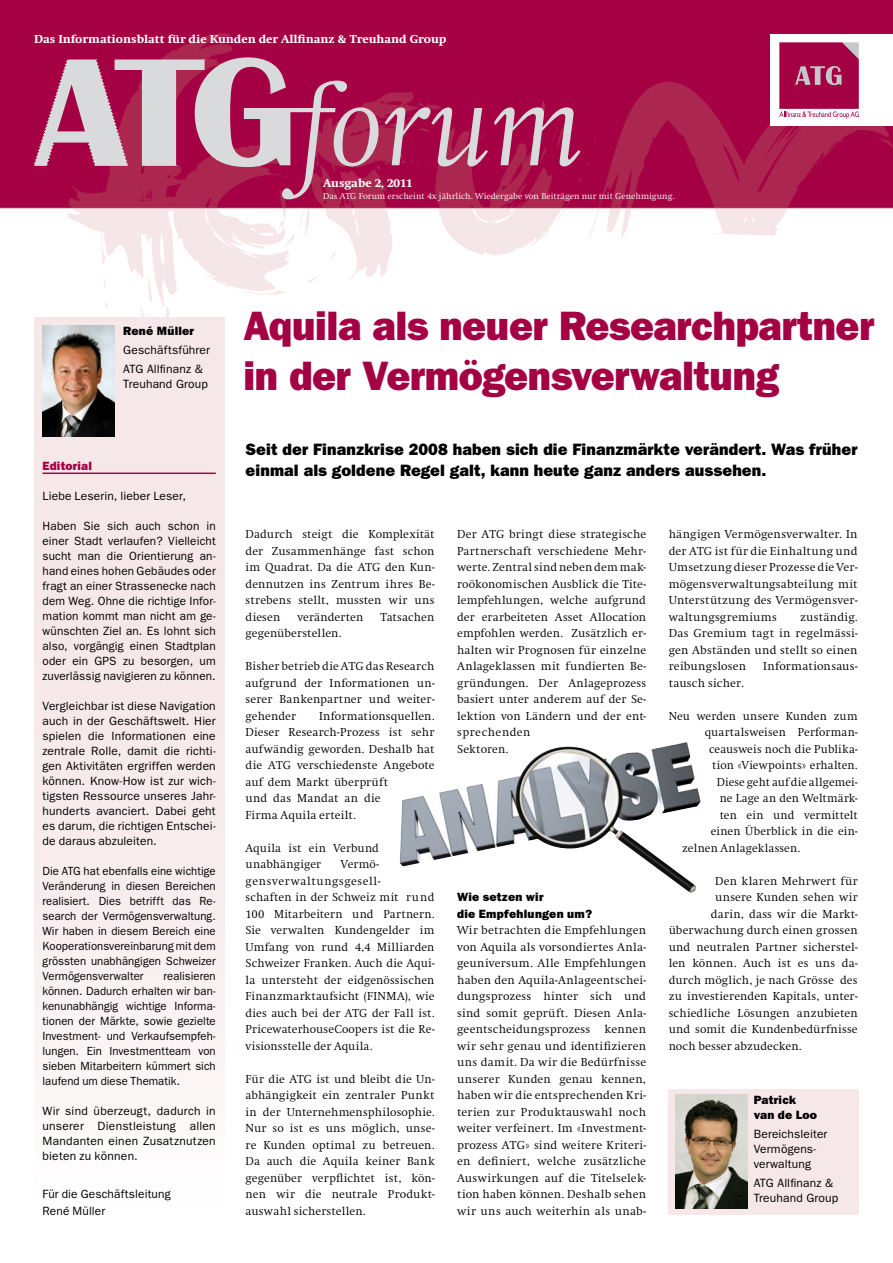
<style>
.page{position:relative;width:893px;height:1263px;background:#fff}
.page>*{position:absolute;margin:0;border:0;box-sizing:border-box;transform-origin:0 0}
.t1{font:800 41.25px/49.5px "Franklin Gothic";letter-spacing:-.01em;color:#a40044}
.t2{font:800 16.5px/21px "Franklin Gothic";letter-spacing:.005em;color:#000}
.t3{font:300 12px/16.5px "Swift EF";letter-spacing:.015em;color:#000;text-align:justify}
.t4{font:12px/15px "Franklin Gothic";letter-spacing:.015em;color:#000}
.t5{font:800 12px "Swift EF";color:#fff}
.t6{font:800 12px/16.5px "Franklin Gothic";letter-spacing:.015em;color:#000}
.t7{font:800 12px "Franklin Gothic";letter-spacing:.015em;color:#a40044}
.t8{font:11.85px/15px "Franklin Gothic";letter-spacing:.005em;color:#000;text-align:justify;scale:.96 1}
.t9{font:300 9px "Swift EF";color:#fff}
</style>
<div class="page">
<img style="left:0;top:0;width:893px;height:324px">
<div style="left:771px;top:34px;width:122px;height:91px;background:#fff"></div>
<svg style="left:779px;top:42px;width:80px;height:77px;background:#b13066"></svg>
<svg style="left:385px;top:107px;width:103px;height:59px;background:#b54873"></svg>
<svg style="left:494px;top:107px;width:86px;height:59px;background:#b64c77"></svg>
<svg style="left:34px;top:57px;width:345px;height:142px;background:#b8557c"></svg>
<div style="left:34px;top:317px;width:190px;height:898px;background:linear-gradient(to bottom,#f3e2e3,#fdf8f8)"></div>
<img style="left:43px;top:326px;width:72px;height:110px">
<hr style="left:43px;top:472px;width:173px;height:2px;background:#a40044">
<div style="left:669px;top:1089px;width:190px;height:126px;background:#f6e7e8"></div>
<img style="left:675px;top:1095px;width:72px;height:113px">
<img style="left:400px;top:742px;width:301px;height:151px">
<p class="t5" style="left:34px;top:32px;width:414px">Das Informationsblatt für die Kunden der Allfinanz &amp; Treuhand Group</p>
<p class="t5" style="left:323px;top:176px;width:91px">Ausgabe 2, 2011</p>
<p class="t9" style="left:323px;top:191px;width:353px">Das ATG Forum erscheint 4x jährlich. Wiedergabe von Beiträgen nur mit Genehmigung.</p>
<p class="t6" style="left:123px;top:322px;width:72px">René Müller</p>
<p class="t4" style="left:123px;top:340px;width:88px;line-height:19.2px">Geschäftsführer<br>ATG Allfinanz &amp;</p>
<p class="t4" style="left:123px;top:377px;width:86px">Treuhand Group</p>
<p class="t7" style="left:43px;top:459px;width:51px">Editorial</p>
<p class="t4" style="left:43px;top:488px;width:145px">Liebe Leserin, lieber Leser,</p>
<p class="t4" style="left:43px;top:518px;width:175px;text-align:justify">Haben Sie sich auch schon in einer Stadt verlaufen? Vielleicht sucht man die Orientierung an&shy;hand eines hohen Gebäudes oder fragt an einer Strassenecke nach dem Weg. Ohne die richtige Infor&shy;mation kommt man nicht am ge&shy;wünschten Ziel an. Es lohnt sich also, vorgängig einen Stadtplan oder ein GPS zu besorgen, um zuverlässig navigieren zu können.</p>
<p class="t4" style="left:43px;top:698px;width:175px;text-align:justify">Vergleichbar ist diese Navigation auch in der Geschäftswelt. Hier spielen die Informationen eine zentrale Rolle, damit die richti&shy;gen Aktivitäten ergriffen werden können. Know-How ist zur wich&shy;tigsten Ressource unseres Jahr&shy;hunderts avanciert. Dabei geht es darum, die richtigen Entschei&shy;de daraus abzuleiten.</p>
<p class="t8" style="left:43px;top:863px;width:182px">Die ATG hat ebenfalls eine wichtige Veränderung in diesen Bereichen realisiert. Dies betrifft das Re&shy;search der Vermögensverwaltung.<br>Wir haben in diesem Bereich eine Kooperationsvereinbarung mit dem grössten unabhängigen Schweizer Vermögensverwalter</p>
<p class="t8" style="left:43px;top:968px;width:182px;text-indent:121px">realisieren können. Dadurch erhalten wir ban&shy;kenunabhängig wichtige Informa&shy;tionen der Märkte, sowie gezielte Investment- und Verkaufsempfeh&shy;lungen. Ein Investmentteam von sieben Mitarbeitern kümmert sich laufend um diese Thematik.</p>
<p class="t4" style="left:43px;top:1103px;width:175px;text-align:justify">Wir sind überzeugt, dadurch in unserer Dienstleistung allen Mandanten einen Zusatznutzen bieten zu können.</p>
<p class="t4" style="left:43px;top:1186px;width:130px;line-height:16.5px">Für die Geschäftsleitung<br>René Müller</p>
<h1 class="t1" style="left:243px;top:301px;width:633px">Aquila als neuer Researchpartner in der Vermögensverwaltung</h1>
<h2 class="t2" style="left:246px;top:439px;width:613px">Seit der Finanzkrise 2008 haben sich die Finanzmärkte verändert. Was früher einmal als goldene Regel galt, kann heute ganz anders aussehen.</h2>
<p class="t3" style="left:246px;top:526px;width:190px">Dadurch steigt die Komplexität der Zusammenhänge fast schon im Quadrat. Da die ATG den Kun&shy;dennutzen ins Zentrum ihres Be&shy;strebens stellt, mussten wir uns diesen</p>
<p class="t3" style="left:297px;top:609px;width:68px">veränderten</p>
<p class="t3" style="left:381px;top:609px;width:55px">Tatsachen</p>
<p class="t3" style="left:246px;top:625px;width:97px">gegenüberstellen.</p>
<p class="t3" style="left:246px;top:658px;width:191px">Bisher betrieb die ATG das Research aufgrund der Informationen un&shy;serer Bankenpartner und weiter&shy;gehender</p>
<p class="t3" style="left:246px;top:708px;width:190px;text-align:left;text-indent:74px">Informationsquellen.<br>Dieser Research-Prozess ist sehr aufwändig geworden. Deshalb hat die ATG verschiedenste Angebote auf dem Markt überprüft<br>und das Mandat an die<br>Firma Aquila erteilt.</p>
<p class="t3" style="left:246px;top:840px;width:135px">Aquila ist ein Verbund unabhängiger</p>
<p class="t3" style="left:246px;top:856px;width:191px;text-align:left;text-indent:95px">Vermö&shy;gensverwaltungsgesell-<br>schaften in der Schweiz mit rund<br>100 Mitarbeitern und Partnern.<br>Sie verwalten Kundengelder im<br>Umfang von rund 4,4 Milliarden<br>Schweizer Franken. Auch die Aqui&shy;la untersteht der eidgenössischen<br>Finanzmarktaufsicht (FINMA), wie dies auch bei der ATG der Fall ist.<br>PricewaterhouseCoopers ist die Re&shy;visionsstelle der Aquila.</p>
<p class="t3" style="left:246px;top:1071px;width:191px">Für die ATG ist und bleibt die Un&shy;abhängigkeit ein zentraler Punkt in der Unternehmensphilosophie.<br>Nur so ist es uns möglich, unse&shy;re Kunden optimal zu betreuen.<br>Da auch die Aquila keiner Bank gegenüber verpflichtet ist, kön&shy;nen wir die neutrale Produkt&shy;auswahl sicherstellen.</p>
<p class="t3" style="left:457px;top:526px;width:190px;text-align:left">Der ATG bringt diese strategische<br>Partnerschaft verschiedene Mehr&shy;werte. Zentral sind neben dem mak&shy;roökonomischen Ausblick die Tite&shy;lempfehlungen, welche aufgrund der erarbeiteten Asset Allocation empfohlen werden. Zusätzlich er&shy;halten wir Prognosen für einzelne<br>Anlageklassen mit fundierten Be&shy;gründungen. Der Anlageprozess basiert unter anderem auf der Se&shy;lektion von Ländern und der ent&shy;sprechenden<br>Sektoren.</p>
<p class="t6" style="left:457px;top:889px;width:137px">Wie setzen wir<br>die Empfehlungen um?</p>
<p class="t3" style="left:457px;top:922px;width:190px">Wir betrachten die Empfehlungen von Aquila als vorsondiertes Anla&shy;geuniversum. Alle Empfehlungen haben den Aquila-Anlageentschei&shy;dungsprozess hinter sich und sind somit geprüft. Diesen Anla&shy;geentscheidungsprozess kennen wir sehr genau und identifizieren uns damit. Da wir die Bedürfnisse unserer Kunden genau kennen, haben wir die entsprechenden Kri&shy;terien zur Produktauswahl noch weiter verfeinert. Im «Investment&shy;prozess ATG» sind weitere Kriteri&shy;en definiert, welche zusätzliche Auswirkungen auf die Titelselek&shy;tion haben können. Deshalb sehen wir uns auch weiterhin als unab-</p>
<p class="t3" style="left:669px;top:526px;width:190px">hängigen Vermögensverwalter. In der ATG ist für die Einhaltung und Umsetzung dieser Prozesse die Ver&shy;mögensverwaltungsabteilung mit Unterstützung des Vermögensver&shy;waltungsgremiums</p>
<p class="t3" style="left:669px;top:609px;width:190px;text-indent:131px">zuständig.<br>Das Gremium tagt in regelmässi&shy;gen Abständen und stellt so einen reibungslosen</p>
<p class="t3" style="left:763px;top:658px;width:96px">Informationsaus-</p>
<p class="t3" style="left:669px;top:675px;width:77px">tausch sicher.</p>
<p class="t3" style="left:669px;top:708px;width:190px">Neu werden unsere Kunden zum</p>
<p class="t3" style="left:705px;top:724px;width:154px">quartalsweisen Performan-</p>
<p class="t3" style="left:709px;top:741px;width:150px">ceausweis noch die Publika-</p>
<p class="t3" style="left:712px;top:757px;width:147px">tion «Viewpoints» erhalten.</p>
<p class="t3" style="left:717px;top:774px;width:143px">Diese geht auf die allgemei-</p>
<p class="t3" style="left:720px;top:790px;width:140px">ne Lage an den Weltmärk-</p>
<p class="t3" style="left:720px;top:807px;width:139px">ten ein und vermittelt</p>
<p class="t3" style="left:711px;top:823px;width:148px">einen Überblick in die ein-</p>
<p class="t3" style="left:682px;top:840px;width:119px">zelnen Anlageklassen.</p>
<p class="t3" style="left:715px;top:873px;width:144px">Den klaren Mehrwert für</p>
<p class="t3" style="left:715px;top:889px;width:144px">unsere Kunden sehen wir</p>
<p class="t3" style="left:711px;top:906px;width:148px">darin, dass wir die Markt-</p>
<p class="t3" style="left:669px;top:922px;width:190px">überwachung durch einen grossen</p>
<p class="t3" style="left:669px;top:939px;width:190px">und neutralen Partner sicherstel-</p>
<p class="t3" style="left:669px;top:955px;width:190px">len können. Auch ist es uns da-</p>
<p class="t3" style="left:669px;top:972px;width:190px">durch möglich, je nach Grösse des</p>
<p class="t3" style="left:669px;top:988px;width:190px">zu investierenden Kapitals, unter-</p>
<p class="t3" style="left:669px;top:1005px;width:190px">schiedliche Lösungen anzubieten</p>
<p class="t3" style="left:669px;top:1021px;width:190px">und somit die Kundenbedürfnisse</p>
<p class="t3" style="left:669px;top:1038px;width:135px">noch besser abzudecken.</p>
<p class="t6" style="left:754px;top:1092px;width:65px;line-height:15px">Patrick van de Loo</p>
<p class="t4" style="left:754px;top:1127px;width:75px">Bereichsleiter<br>Vermögens&shy;verwaltung</p>
<p class="t4" style="left:754px;top:1176px;width:86px">ATG Allfinanz &amp;<br>Treuhand Group</p>
</div>
